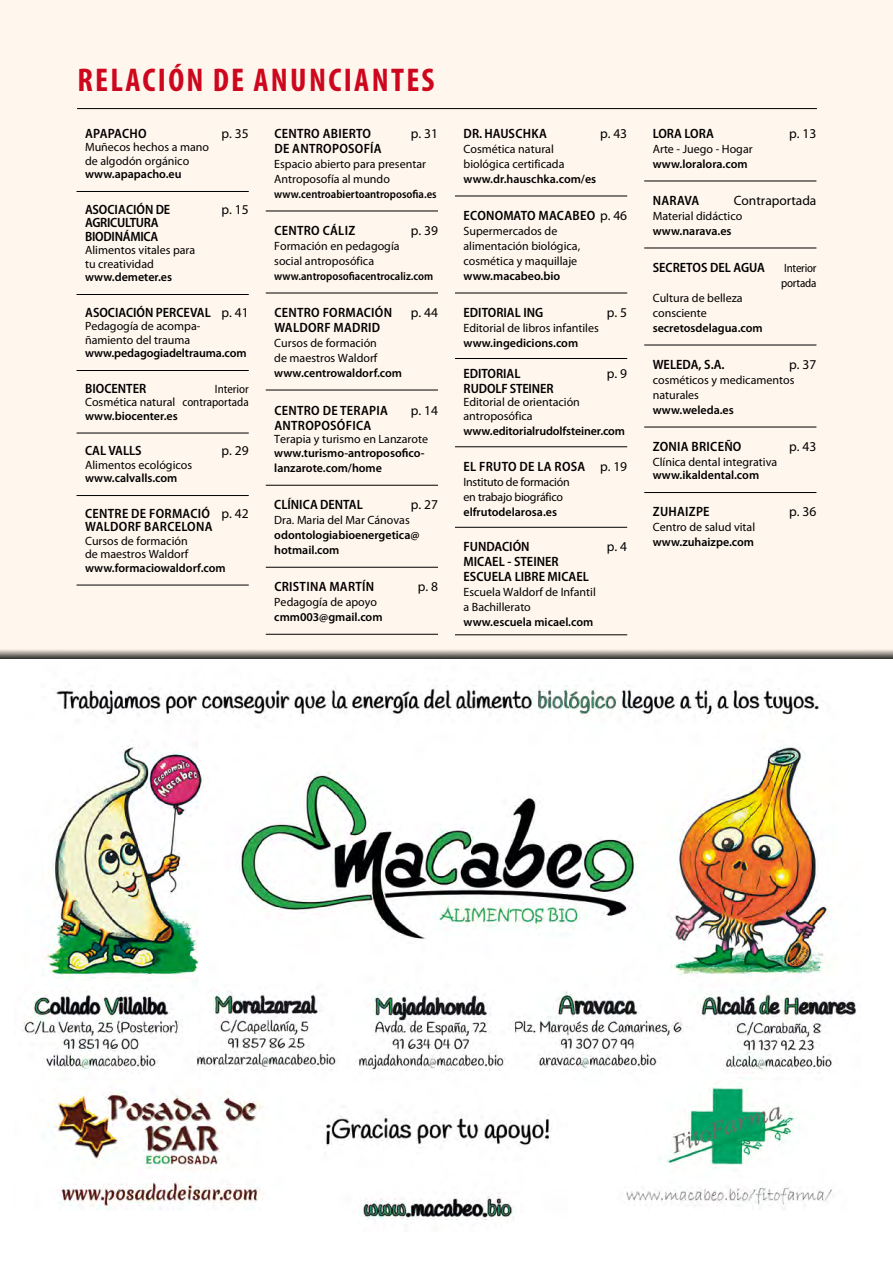
<style>
.page{position:relative;width:893px;height:1263px;background:#fff}
.page>*{position:absolute;margin:0;border:0;box-sizing:border-box;transform-origin:0 0}
.t1{font:700 condensed 33px "Myriad Pro";letter-spacing:.07em;color:#cd071e}
.t2{font:600 semi-condensed 13.5px/13.5px "Myriad Pro";letter-spacing:.02em;color:#000}
.t3{font:600 semi-condensed 13.5px/15px "Myriad Pro";color:#000}
.t4{font:13.5px "Myriad Pro";color:#000}
.t5{font:600 semi-condensed 13.5px/13.5px "Myriad Pro";letter-spacing:-.02em;color:#000}
.t6{font:12px/15px "Myriad Pro";color:#000}
.t7{font:600 12px/15px "Myriad Pro";color:#000}
.t8{font:semi-condensed 12px/13.5px "Myriad Pro";letter-spacing:-.02em;color:#000;text-align:justify}
.t9{font:12px/15px "Myriad Pro";letter-spacing:-.02em;color:#000}
.t10{font:600 semi-condensed 11.55px "Myriad Pro";color:#000}
.s1{font-weight:400;font-stretch:normal}
.s2{font-stretch:normal}
.s3{font-weight:600;font-stretch:normal}
</style>
<div class="page">
<div style="left:0;top:0;width:893px;height:659px;background:#fff6ed"></div>
<hr style="left:77px;top:108px;width:740px;height:1px;background:#000">
<img style="left:22px;top:685px;width:835px;height:536px">
<img style="left:0;top:649px;width:893px;height:10px">
<hr style="left:77px;top:191px;width:172px;height:1px;background:#000">
<hr style="left:77px;top:294px;width:172px;height:1px;background:#000">
<hr style="left:77px;top:370px;width:172px;height:1px;background:#000">
<hr style="left:77px;top:433px;width:172px;height:1px;background:#000">
<hr style="left:77px;top:495px;width:172px;height:1px;background:#000">
<hr style="left:77px;top:585px;width:172px;height:1px;background:#000">
<hr style="left:266px;top:211px;width:172px;height:1px;background:#000">
<hr style="left:266px;top:293px;width:172px;height:1px;background:#000">
<hr style="left:266px;top:390px;width:172px;height:1px;background:#000">
<hr style="left:266px;top:485px;width:172px;height:1px;background:#000">
<hr style="left:266px;top:567px;width:172px;height:1px;background:#000">
<hr style="left:266px;top:634px;width:172px;height:1px;background:#000">
<hr style="left:455px;top:196px;width:172px;height:1px;background:#000">
<hr style="left:455px;top:293px;width:172px;height:1px;background:#000">
<hr style="left:455px;top:358px;width:172px;height:1px;background:#000">
<hr style="left:455px;top:446px;width:172px;height:1px;background:#000">
<hr style="left:455px;top:527px;width:172px;height:1px;background:#000">
<hr style="left:455px;top:634px;width:172px;height:1px;background:#000">
<hr style="left:644px;top:181px;width:172px;height:1px;background:#000">
<hr style="left:644px;top:248px;width:172px;height:1px;background:#000">
<hr style="left:644px;top:345px;width:172px;height:1px;background:#000">
<hr style="left:644px;top:427px;width:172px;height:1px;background:#000">
<hr style="left:644px;top:492px;width:172px;height:1px;background:#000">
<h1 class="t1" style="left:77px;top:60px;width:359px">RELACIÓN DE ANUNCIANTES</h1>
<p class="t2" style="left:85px;top:127px;width:63px">APAPACHO</p>
<p class="t4" style="left:222px;top:125px;width:29px">p. 35</p>
<p class="t6" style="left:85px;top:140px;width:126px;line-height:13.5px">Muñecos hechos a mano de algodón orgánico</p>
<p class="t7" style="left:85px;top:166px;width:98px">www.apapacho.eu</p>
<p class="t3" style="left:85px;top:202px;width:87px">ASOCIACIÓN DE</p>
<p class="t4" style="left:222px;top:201px;width:29px">p. 15</p>
<p class="t5" style="left:85px;top:216px;width:75px">AGRICULTURA<br>BIODINÁMICA</p>
<p class="t6" style="left:85px;top:243px;width:112px;line-height:13.5px">Alimentos vitales para tu creatividad</p>
<p class="t7" style="left:85px;top:269px;width:89px">www.demeter.es</p>
<p class="t3" style="left:85px;top:305px;width:165px">ASOCIACIÓN PERCEVAL <span class="s1">p. 41</span></p>
<p class="t6" style="left:85px;top:319px;width:117px;line-height:13.5px">Pedagogía de acompa&shy;ñamiento del trauma</p>
<p class="t7" style="left:85px;top:345px;width:163px">www.pedagogiadeltrauma.com</p>
<p class="t3" style="left:85px;top:381px;width:63px">BIOCENTER</p>
<p class="t2" style="left:274px;top:127px;width:98px">CENTRO ABIERTO</p>
<p class="t4" style="left:411px;top:125px;width:29px">p. 31</p>
<p class="t2" style="left:274px;top:142px;width:109px">DE ANTROPOSOFÍA</p>
<p class="t6" style="left:274px;top:156px;width:153px">Espacio abierto para presentar<br>Antroposofía al mundo</p>
<p class="t10" style="left:274px;top:187px;width:164px">www.centroabiertoantroposofia.es</p>
<p class="t2" style="left:274px;top:224px;width:82px">CENTRO CÁLIZ</p>
<p class="t4" style="left:411px;top:222px;width:29px">p. 39</p>
<p class="t6" style="left:274px;top:238px;width:127px">Formación en pedagogía social antroposófica</p>
<p class="t10" style="left:274px;top:269px;width:160px">www.antroposofiacentrocaliz.com</p>
<p class="t2" style="left:274px;top:306px;width:119px">CENTRO FORMACIÓN</p>
<p class="t4" style="left:411px;top:304px;width:29px">p. 44</p>
<p class="t2" style="left:274px;top:321px;width:107px">WALDORF MADRID</p>
<p class="t6" style="left:274px;top:335px;width:105px">Cursos de formación de maestros Waldorf</p>
<p class="t7" style="left:274px;top:365px;width:129px">www.centrowaldorf.com</p>
<p class="t2" style="left:274px;top:404px;width:115px">CENTRO DE TERAPIA</p>
<p class="t4" style="left:411px;top:402px;width:29px">p. 14</p>
<p class="t2" style="left:274px;top:419px;width:98px">ANTROPOSÓFICA</p>
<p class="t6" style="left:274px;top:432px;width:155px">Terapia y turismo en Lanzarote</p>
<p class="t7" style="left:274px;top:445px;width:152px">www.turismo-antroposofico&shy;lanzarote.com/home</p>
<p class="t3" style="left:274px;top:497px;width:90px">CLÍNICA DENTAL</p>
<p class="t4" style="left:411px;top:496px;width:29px">p. 27</p>
<p class="t6" style="left:274px;top:512px;width:137px">Dra. Maria del Mar Cánovas</p>
<p class="t7" style="left:274px;top:527px;width:147px">odontologiabioenergetica@ hotmail.com</p>
<p class="t2" style="left:274px;top:580px;width:101px">CRISTINA MARTÍN</p>
<p class="t4" style="left:418px;top:578px;width:22px">p. 8</p>
<p class="t6" style="left:274px;top:594px;width:104px">Pedagogía de apoyo</p>
<p class="t7" style="left:274px;top:609px;width:110px">cmm003@gmail.com</p>
<p class="t8" style="left:85px;top:382px;width:165px;text-indent:130px">Interior <span class="s2">Cosmética natural</span> contraportada <span class="s3">www.biocenter.es</span></p>
<p class="t3" style="left:85px;top:443px;width:58px">CAL VALLS</p>
<p class="t4" style="left:222px;top:442px;width:29px">p. 29</p>
<p class="t6" style="left:85px;top:457px;width:109px">Alimentos ecológicos</p>
<p class="t7" style="left:85px;top:470px;width:94px">www.calvalls.com</p>
<p class="t2" style="left:85px;top:507px;width:165px">CENTRE DE FORMACIÓ <span class="s1">p. 42<br></span>WALDORF BARCELONA</p>
<p class="t6" style="left:85px;top:534px;width:105px;line-height:13.5px">Cursos de formación de maestros Waldorf</p>
<p class="t7" style="left:85px;top:560px;width:142px">www.formaciowaldorf.com</p>
<p class="t2" style="left:464px;top:127px;width:85px">DR. HAUSCHKA</p>
<p class="t4" style="left:600px;top:125px;width:29px">p. 43</p>
<p class="t6" style="left:463px;top:141px;width:102px">Cosmética natural biológica certificada</p>
<p class="t7" style="left:463px;top:171px;width:134px">www.dr.hauschka.com/es</p>
<p class="t3" style="left:464px;top:208px;width:165px">ECONOMATO MACABEO <span class="s1">p. 46</span></p>
<p class="t6" style="left:463px;top:223px;width:118px">Supermercados de alimentación biológica, cosmética y maquillaje</p>
<p class="t7" style="left:463px;top:268px;width:98px">www.macabeo.bio</p>
<p class="t3" style="left:463px;top:305px;width:81px">EDITORIAL ING</p>
<p class="t4" style="left:607px;top:304px;width:22px">p. 5</p>
<p class="t6" style="left:463px;top:320px;width:137px">Editorial de libros infantiles</p>
<p class="t7" style="left:463px;top:335px;width:116px">www.ingedicions.com</p>
<p class="t3" style="left:464px;top:366px;width:58px">EDITORIAL</p>
<p class="t4" style="left:607px;top:365px;width:22px">p. 9</p>
<p class="t3" style="left:464px;top:381px;width:91px">RUDOLF STEINER</p>
<p class="t6" style="left:463px;top:395px;width:118px;line-height:13.5px">Editorial de orientación antroposófica</p>
<p class="t7" style="left:463px;top:423px;width:163px">www.editorialrudolfsteiner.com</p>
<p class="t2" style="left:464px;top:459px;width:165px">EL FRUTO DE LA ROSA <span class="s1">p. 19</span></p>
<p class="t9" style="left:463px;top:474px;width:108px">Instituto de formación en trabajo biográfico</p>
<p class="t7" style="left:463px;top:504px;width:95px">elfrutodelarosa.es</p>
<p class="t3" style="left:463px;top:539px;width:68px">FUNDACIÓN</p>
<p class="t4" style="left:607px;top:538px;width:22px">p. 4</p>
<p class="t3" style="left:463px;top:554px;width:127px">MICAEL - STEINER<br>ESCUELA LIBRE MICAEL</p>
<p class="t6" style="left:463px;top:584px;width:134px">Escuela Waldorf de Infantil a Bachillerato</p>
<p class="t7" style="left:463px;top:614px;width:131px">www.escuela micael.com</p>
<p class="t3" style="left:653px;top:126px;width:63px">LORA LORA</p>
<p class="t4" style="left:789px;top:125px;width:29px">p. 13</p>
<p class="t6" style="left:653px;top:141px;width:101px">Arte - Juego - Hogar</p>
<p class="t7" style="left:653px;top:156px;width:96px">www.loralora.com</p>
<p class="t3" style="left:653px;top:193px;width:48px">NARAVA</p>
<p class="t4" style="left:734px;top:192px;width:84px">Contraportada</p>
<p class="t6" style="left:653px;top:208px;width:91px">Material didáctico</p>
<p class="t7" style="left:653px;top:223px;width:80px">www.narava.es</p>
<p class="t3" style="left:653px;top:260px;width:114px">SECRETOS DEL AGUA</p>
<p class="t8" style="left:781px;top:260px;width:37px;line-height:15px">Interior portada</p>
<p class="t6" style="left:653px;top:290px;width:91px">Cultura de belleza consciente</p>
<p class="t7" style="left:653px;top:320px;width:112px">secretosdelagua.com</p>
<p class="t3" style="left:653px;top:357px;width:73px">WELEDA, S.A.</p>
<p class="t4" style="left:789px;top:356px;width:29px">p. 37</p>
<p class="t6" style="left:653px;top:372px;width:143px">cosméticos y medicamentos naturales</p>
<p class="t7" style="left:653px;top:402px;width:83px">www.weleda.es</p>
<p class="t2" style="left:653px;top:440px;width:90px">ZONIA BRICEÑO</p>
<p class="t4" style="left:789px;top:438px;width:29px">p. 43</p>
<p class="t6" style="left:653px;top:454px;width:126px">Clínica dental integrativa</p>
<p class="t7" style="left:653px;top:467px;width:108px">www.ikaldental.com</p>
<p class="t2" style="left:653px;top:505px;width:58px">ZUHAIZPE</p>
<p class="t4" style="left:789px;top:503px;width:29px">p. 36</p>
<p class="t6" style="left:653px;top:519px;width:104px">Centro de salud vital</p>
<p class="t7" style="left:653px;top:534px;width:103px">www.zuhaizpe.com</p>
</div>
